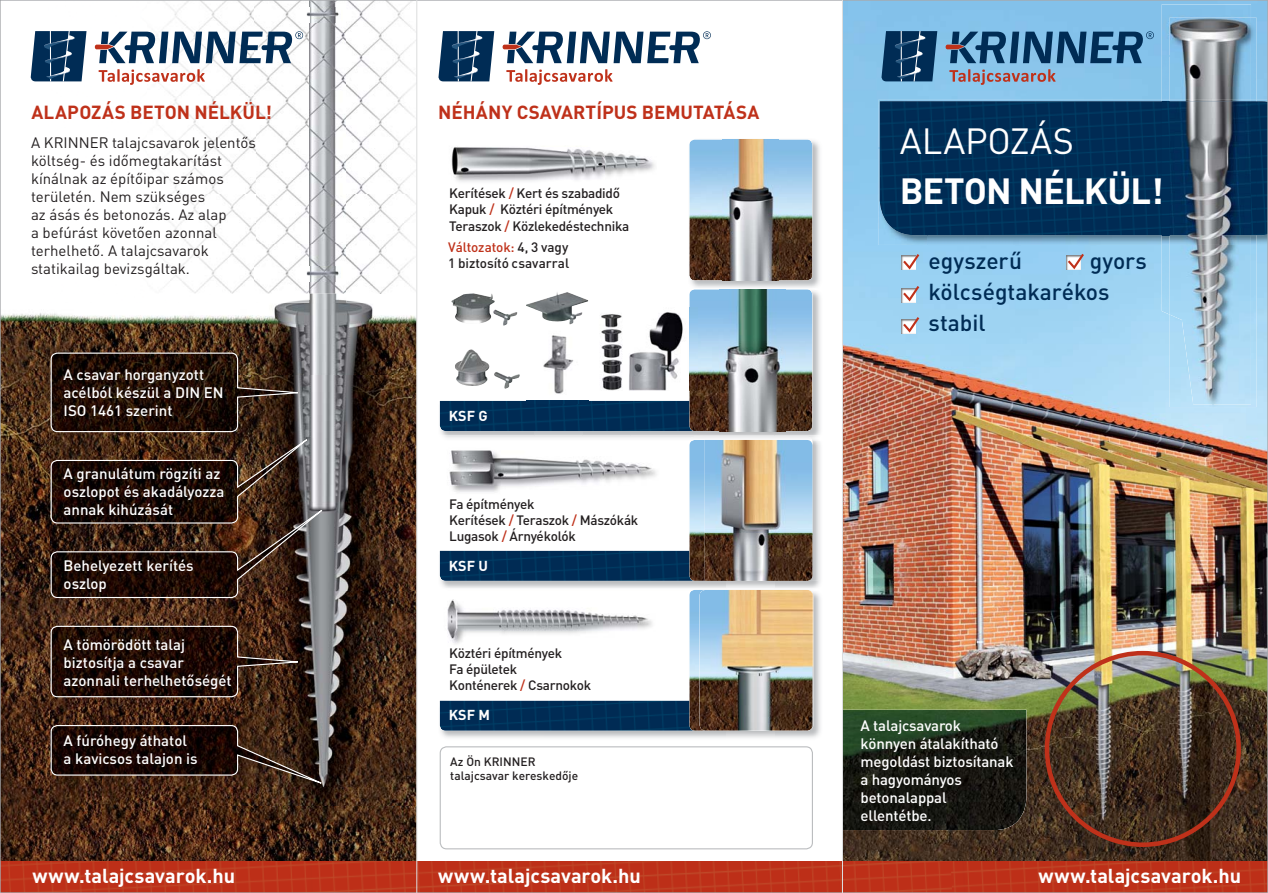
<style>
.page{position:relative;width:1268px;height:893px;background:#fff}
.page>*{position:absolute;margin:0;border:0;box-sizing:border-box;transform-origin:0 0}
.t1{font:700 36px "DIN Pro";letter-spacing:-.025em;color:#fff}
.t2{font:36px "DIN Pro";letter-spacing:-.005em;color:#fff}
.t3{font:500 22.8px/31.3px "DIN Pro";color:#002c55}
.t4{font:700 19.95px "DIN Pro";letter-spacing:-.005em;color:#fff}
.t5{font:700 18.75px "DIN Pro";color:#bf311a}
.t6{font:500 15px/18px "DIN Pro";color:#fff}
.t7{font:15px/18px "DIN Pro";color:#231f20}
.t8{font:700 14.25px "DIN Pro";color:#fff}
.t9{font:500 13.5px/16.2px "DIN Pro";letter-spacing:-.02em;color:#231f20}
.t10{font:500 12px/14.4px "DIN Pro";color:#231f20}
.s1{color:#bf311a}
</style>
<div class="page">
<img style="left:2px;top:313px;width:48px;height:548px">
<img style="left:50px;top:293px;width:366px;height:82px">
<img style="left:50px;top:792px;width:53px;height:69px">
<img style="left:208px;top:375px;width:208px;height:486px">
<img style="left:103px;top:792px;width:105px;height:69px">
<img style="left:48px;top:2px;width:298px;height:291px">
<img style="left:48px;top:292px;width:261px;height:11px">
<img style="left:300px;top:266px;width:40px;height:15px">
<img style="left:300px;top:7px;width:40px;height:15px">
<img style="left:346px;top:2px;width:70px;height:301px">
<img style="left:843px;top:2px;width:422px;height:859px">
<div style="left:1044px;top:651px;width:196px;height:196px;border:4px solid #bf311a;border-radius:50%"></div>
<img style="left:843px;top:710px;width:183px;height:120px">
<svg style="left:50px;top:352px;width:297px;height:440px;background:#3d2b23"></svg>
<img style="left:878px;top:100px;width:283px;height:48px">
<img style="left:878px;top:148px;width:48px;height:97px">
<img style="left:926px;top:235px;width:235px;height:10px">
<svg style="left:1256px;top:235px;width:9px;height:10px"></svg>
<img style="left:879px;top:101px;width:282px;height:134px">
<img style="left:1256px;top:101px;width:9px;height:134px">
<img style="left:2px;top:861px;width:948px;height:30px">
<img style="left:950px;top:861px;width:315px;height:30px">
<svg style="left:901px;top:253px;width:19px;height:18px"></svg>
<svg style="left:901px;top:284px;width:19px;height:19px"></svg>
<svg style="left:1066px;top:252px;width:19px;height:19px"></svg>
<svg style="left:31px;top:31px;width:55px;height:50px;background:#254b6e"></svg>
<svg style="left:95px;top:31px;width:208px;height:32px"></svg>
<svg style="left:99px;top:69px;width:106px;height:16px"></svg>
<svg style="left:438px;top:31px;width:56px;height:50px;background:#294e71"></svg>
<svg style="left:502px;top:31px;width:208px;height:32px"></svg>
<svg style="left:506px;top:69px;width:106px;height:16px"></svg>
<svg style="left:881px;top:31px;width:56px;height:50px;background:#1f496f"></svg>
<svg style="left:945px;top:31px;width:208px;height:32px;background:#45789f"></svg>
<svg style="left:949px;top:69px;width:106px;height:16px;background:#999aae"></svg>
<svg style="left:901px;top:316px;width:19px;height:18px"></svg>
<img style="left:1250px;top:18px;width:6px;height:226px">
<img style="left:1212px;top:244px;width:44px;height:163px">
<img style="left:1169px;top:404px;width:43px;height:3px">
<img style="left:1250px;top:101px;width:6px;height:134px">
<img style="left:1161px;top:4px;width:89px;height:52px">
<img style="left:1161px;top:56px;width:8px;height:44px">
<img style="left:1161px;top:100px;width:8px;height:215px">
<img style="left:1169px;top:18px;width:81px;height:386px">
<img style="left:774px;top:592px;width:47px;height:146px">
<img style="left:774px;top:441px;width:47px;height:147px">
<svg style="left:440px;top:550px;width:249px;height:1px"></svg>
<img style="left:441px;top:431px;width:93px;height:4px">
<img style="left:774px;top:291px;width:47px;height:144px">
<img style="left:630px;top:431px;width:144px;height:4px">
<img style="left:689px;top:437px;width:123px;height:114px">
<svg style="left:440px;top:290px;width:372px;height:141px"></svg>
<img style="left:690px;top:140px;width:130px;height:148px">
<img style="left:689px;top:139px;width:123px;height:141px;border-radius:6px">
<img style="left:439px;top:551px;width:265px;height:30px">
<img style="left:450px;top:486px;width:91px;height:8px">
<img style="left:449px;top:450px;width:210px;height:36px">
<img style="left:812px;top:441px;width:6px;height:140px">
<img style="left:704px;top:581px;width:85px;height:1px">
<img style="left:704px;top:440px;width:108px;height:141px">
<img style="left:439px;top:401px;width:253px;height:30px">
<img style="left:451px;top:147px;width:205px;height:33px">
<img style="left:689px;top:289px;width:123px;height:142px;border-radius:6px">
<img style="left:722px;top:280px;width:56px;height:1px">
<img style="left:722px;top:139px;width:56px;height:141px">
<img style="left:719px;top:289px;width:66px;height:142px">
<img style="left:439px;top:700px;width:250px;height:31px">
<img style="left:447px;top:600px;width:207px;height:42px">
<img style="left:689px;top:590px;width:124px;height:141px">
<img style="left:699px;top:590px;width:113px;height:141px;border-radius:6px">
<div style="left:439px;top:746px;width:373px;height:103px;border:1px solid #bbbdbf;border-radius:6px"></div>
<img style="left:588px;top:307px;width:109px;height:83px">
<img style="left:557px;top:292px;width:31px;height:23px">
<img style="left:451px;top:294px;width:43px;height:30px">
<img style="left:455px;top:354px;width:34px;height:32px">
<img style="left:526px;top:326px;width:62px;height:77px">
<hr style="left:416px;top:0;width:1px;height:893px;background:#dcddde">
<hr style="left:842px;top:0;width:1px;height:893px;background:#dcddde">
<p class="t5" style="left:31px;top:106px;width:242px">ALAPOZÁS BETON NÉLKÜL!</p>
<p class="t7" style="left:31px;top:135px;width:226px">A KRINNER talajcsavarok jelentős költség- és időmegtakarítást kínálnak az építőipar számos területén. Nem szükséges<br>az ásás és betonozás. Az alap<br>a befúrást követően azonnal terhelhető. A talajcsavarok statikailag bevizsgáltak.</p>
<p class="t6" style="left:64px;top:368px;width:162px">A csavar horganyzott acélból készül a DIN EN<br>ISO 1461 szerint</p>
<p class="t6" style="left:64px;top:466px;width:162px">A granulátum rögzíti az oszlopot és akadályozza annak kihúzását</p>
<p class="t6" style="left:64px;top:558px;width:132px">Behelyezett kerítés oszlop</p>
<p class="t6" style="left:64px;top:637px;width:169px">A tömörödött talaj biztosítja a csavar azonnali terhelhetőségét</p>
<p class="t6" style="left:64px;top:734px;width:135px">A fúróhegy áthatol a kavicsos talajon is</p>
<p class="t5" style="left:438px;top:106px;width:322px">NÉHÁNY CSAVARTÍPUS BEMUTATÁSA</p>
<p class="t9" style="left:449px;top:187px;width:182px">Kerítések <span class="s1">/</span> Kert és szabadidő<br>Kapuk <span class="s1">/</span> Köztéri építmények<br>Teraszok <span class="s1">/</span> Közlekedéstechnika</p>
<p class="t9" style="left:448px;top:241px;width:122px"><span class="s1">Változatok:</span> 4, 3 vagy<br>1 biztosító csavarral</p>
<p class="t8" style="left:449px;top:411px;width:40px">KSF G</p>
<p class="t9" style="left:449px;top:497px;width:191px">Fa építmények<br>Kerítések <span class="s1">/</span> Teraszok <span class="s1">/</span> Mászókák<br>Lugasok <span class="s1">/</span> Árnyékolók</p>
<p class="t8" style="left:449px;top:561px;width:41px">KSF U</p>
<p class="t9" style="left:449px;top:647px;width:143px">Köztéri építmények<br>Fa épületek<br>Konténerek <span class="s1">/</span> Csarnokok</p>
<p class="t8" style="left:449px;top:709px;width:43px">KSF M</p>
<p class="t10" style="left:450px;top:756px;width:129px">Az Ön KRINNER talajcsavar kereskedője</p>
<h1 class="t2" style="left:899px;top:128px;width:175px">ALAPOZÁS</h1>
<h1 class="t1" style="left:899px;top:178px;width:265px">BETON NÉLKÜL !</h1>
<h2 class="t3" style="left:928px;top:248px;width:95px">egyszerű</h2>
<h2 class="t3" style="left:928px;top:248px;width:220px;text-indent:161px">gyors kölcségtakarékos stabil</h2>
<p class="t6" style="left:860px;top:718px;width:154px">A talajcsavarok könnyen átalakítható megoldást biztosítanak a hagyományos betonalappal ellentétbe.</p>
<h3 class="t4" style="left:32px;top:869px;width:204px">www.talajcsavarok.hu</h3>
<h3 class="t4" style="left:438px;top:869px;width:204px">www.talajcsavarok.hu</h3>
<h3 class="t4" style="left:1038px;top:869px;width:204px">www.talajcsavarok.hu</h3>
</div>
